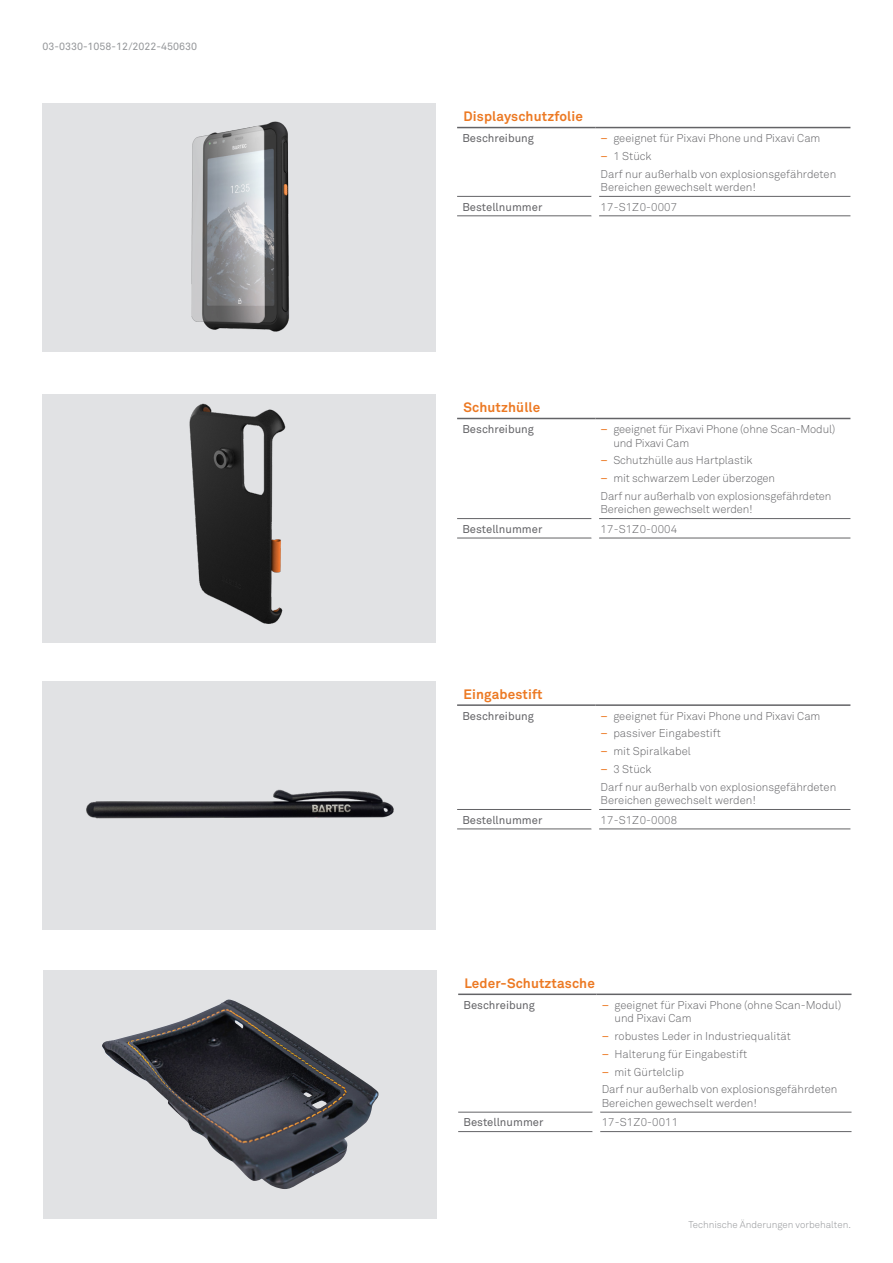
<style>
.page{position:relative;width:893px;height:1263px;background:#fff}
.page>*{position:absolute;margin:0;border:0;box-sizing:border-box;transform-origin:0 0}
.BARTEC_H3_9_5_12pt{font:700 13.5px "Akkurat Pro";letter-spacing:.01em;color:#ec7923}
.BARTEC_Main_Copy_Bul{font:300 11.25px/13.5px "Akkurat Pro";color:#636366}
.t1{font:11.25px "Akkurat Pro";color:#636366}
.BARTEC_-_Main_Copy_9{font:300 11.25px "Akkurat Pro";letter-spacing:.01em;color:#636366}
.Page_Numbers___Runni{font:10.5px "Akkurat Pro";color:#939598}
.t2{font:300 9.75px "Akkurat Pro";color:#939598}
.s1{font-weight:400;color:#ec7923}
</style>
<div class="page">
<hr style="left:457px;top:418px;width:138px;height:1px;background:#636366">
<hr style="left:595px;top:418px;width:255px;height:1px;background:#636366">
<hr style="left:457px;top:518px;width:135px;height:1px;background:#636366">
<hr style="left:457px;top:538px;width:135px;height:1px;background:#636366">
<hr style="left:599px;top:518px;width:251px;height:1px;background:#636366">
<hr style="left:599px;top:538px;width:251px;height:1px;background:#636366">
<div style="left:43px;top:394px;width:393px;height:248px;background:#e1e2e4"></div>
<img style="left:189px;top:403px;width:97px;height:221px">
<hr style="left:457px;top:127px;width:138px;height:1px;background:#636366">
<hr style="left:595px;top:127px;width:255px;height:1px;background:#636366">
<hr style="left:457px;top:196px;width:135px;height:1px;background:#636366">
<hr style="left:457px;top:215px;width:135px;height:1px;background:#636366">
<hr style="left:599px;top:196px;width:251px;height:1px;background:#636366">
<hr style="left:599px;top:215px;width:251px;height:1px;background:#636366">
<div style="left:43px;top:104px;width:393px;height:248px;background:#e1e2e4"></div>
<img style="left:191px;top:121px;width:98px;height:211px">
<hr style="left:458px;top:993px;width:138px;height:2px;background:#636366">
<hr style="left:596px;top:993px;width:255px;height:2px;background:#636366">
<hr style="left:458px;top:1112px;width:135px;height:1px;background:#636366">
<hr style="left:458px;top:1131px;width:135px;height:1px;background:#636366">
<hr style="left:600px;top:1112px;width:251px;height:1px;background:#636366">
<hr style="left:600px;top:1131px;width:251px;height:1px;background:#636366">
<hr style="left:457px;top:704px;width:138px;height:2px;background:#636366">
<hr style="left:595px;top:704px;width:255px;height:2px;background:#636366">
<hr style="left:457px;top:809px;width:135px;height:1px;background:#636366">
<hr style="left:457px;top:828px;width:135px;height:1px;background:#636366">
<hr style="left:599px;top:809px;width:251px;height:1px;background:#636366">
<hr style="left:599px;top:828px;width:251px;height:1px;background:#636366">
<div style="left:43px;top:681px;width:393px;height:248px;background:#e1e2e4"></div>
<img style="left:86px;top:789px;width:308px;height:30px">
<div style="left:44px;top:970px;width:393px;height:248px;background:#e1e2e4"></div>
<img style="left:102px;top:999px;width:276px;height:190px">
<p class="Page_Numbers___Runni" style="left:43px;top:41px;width:156px">03-0330-1058-12/2022-450630</p>
<p class="BARTEC_H3_9_5_12pt" style="left:463px;top:108px;width:121px">Displayschutzfolie</p>
<p class="t1" style="left:462px;top:132px;width:73px">Beschreibung</p>
<p class="BARTEC_Main_Copy_Bul" style="left:601px;top:131px;width:221px"><span class="s1">–</span> geeignet für Pixavi Phone und Pixavi Cam</p>
<p class="BARTEC_Main_Copy_Bul" style="left:601px;top:149px;width:53px"><span class="s1">–</span> 1 Stück</p>
<p class="BARTEC_Main_Copy_Bul" style="left:601px;top:167px;width:237px">Darf nur außerhalb von explosionsgefährdeten<br>Bereichen gewechselt werden!</p>
<p class="t1" style="left:462px;top:200px;width:81px">Bestellnummer</p>
<p class="BARTEC_-_Main_Copy_9" style="left:601px;top:200px;width:78px">17-S1Z0-0007</p>
<p class="BARTEC_H3_9_5_12pt" style="left:463px;top:399px;width:78px">Schutzhülle</p>
<p class="t1" style="left:462px;top:422px;width:73px">Beschreibung</p>
<p class="BARTEC_Main_Copy_Bul" style="left:613px;top:422px;width:224px;text-indent:-13px"><span class="s1">–</span> geeignet für Pixavi Phone (ohne Scan-Modul) und Pixavi Cam</p>
<p class="BARTEC_Main_Copy_Bul" style="left:601px;top:454px;width:153px"><span class="s1">–</span> Schutzhülle aus Hartplastik</p>
<p class="BARTEC_Main_Copy_Bul" style="left:601px;top:471px;width:176px"><span class="s1">–</span> mit schwarzem Leder überzogen</p>
<p class="BARTEC_Main_Copy_Bul" style="left:601px;top:489px;width:232px">Darf nur außerhalb von explosionsgefährdeten<br>Bereichen gewechselt werden!</p>
<p class="t1" style="left:462px;top:522px;width:81px">Bestellnummer</p>
<p class="BARTEC_-_Main_Copy_9" style="left:601px;top:522px;width:78px">17-S1Z0-0004</p>
<p class="BARTEC_H3_9_5_12pt" style="left:463px;top:686px;width:81px">Eingabestift</p>
<p class="t1" style="left:462px;top:709px;width:73px">Beschreibung</p>
<p class="BARTEC_Main_Copy_Bul" style="left:601px;top:709px;width:221px"><span class="s1">–</span> geeignet für Pixavi Phone und Pixavi Cam</p>
<p class="BARTEC_Main_Copy_Bul" style="left:601px;top:727px;width:122px"><span class="s1">–</span> passiver Eingabestift</p>
<p class="BARTEC_Main_Copy_Bul" style="left:601px;top:744px;width:92px"><span class="s1">–</span> mit Spiralkabel</p>
<p class="BARTEC_Main_Copy_Bul" style="left:601px;top:762px;width:53px"><span class="s1">–</span> 3 Stück</p>
<p class="BARTEC_Main_Copy_Bul" style="left:601px;top:780px;width:237px">Darf nur außerhalb von explosionsgefährdeten<br>Bereichen gewechselt werden!</p>
<p class="t1" style="left:462px;top:813px;width:81px">Bestellnummer</p>
<p class="BARTEC_-_Main_Copy_9" style="left:601px;top:813px;width:78px">17-S1Z0-0008</p>
<p class="BARTEC_H3_9_5_12pt" style="left:465px;top:975px;width:132px">Leder-Schutztasche</p>
<p class="t1" style="left:463px;top:998px;width:73px">Beschreibung</p>
<p class="BARTEC_Main_Copy_Bul" style="left:614px;top:998px;width:228px;text-indent:-13px"><span class="s1">–</span> geeignet für Pixavi Phone (ohne Scan-Modul) und Pixavi Cam</p>
<p class="BARTEC_Main_Copy_Bul" style="left:602px;top:1029px;width:191px"><span class="s1">–</span> robustes Leder in Industriequalität</p>
<p class="BARTEC_Main_Copy_Bul" style="left:602px;top:1047px;width:147px"><span class="s1">–</span> Halterung für Eingabestift</p>
<p class="BARTEC_Main_Copy_Bul" style="left:602px;top:1065px;width:84px"><span class="s1">–</span> mit Gürtelclip</p>
<p class="BARTEC_Main_Copy_Bul" style="left:602px;top:1083px;width:237px">Darf nur außerhalb von explosionsgefährdeten<br>Bereichen gewechselt werden!</p>
<p class="t1" style="left:463px;top:1116px;width:81px">Bestellnummer</p>
<p class="BARTEC_-_Main_Copy_9" style="left:602px;top:1116px;width:78px">17-S1Z0-0011</p>
<p class="t2" style="left:688px;top:1219px;width:164px">Technische Änderungen vorbehalten.</p>
</div>
